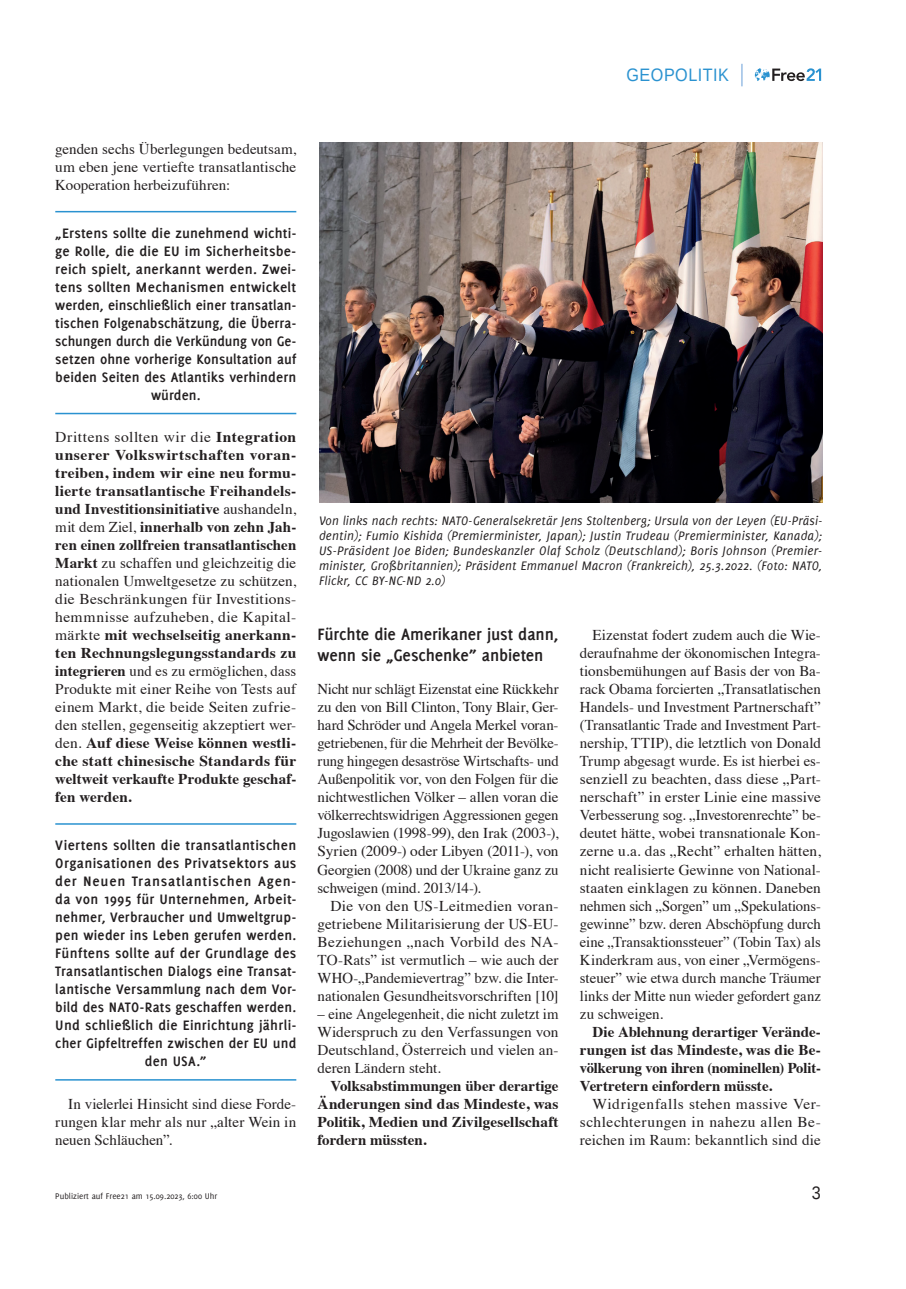
<style>
.page{position:relative;width:906px;height:1289px;background:#fff}
.page>*{position:absolute;margin:0;border:0;box-sizing:border-box;transform-origin:0 0}
.t1{font:700 18px/21px "Delicious";letter-spacing:-.005em;color:#231f20}
.t2{font:18px "Liberation Sans";letter-spacing:.03em;color:#2a92d0;scale:.9 1}
.t3{font:18px "Liberation Sans";color:#231f20;scale:.9 1}
.t4{font:15px/18px "Times";color:#231f20;text-align:justify}
.t5{font:700 15px/18px "Delicious";letter-spacing:.015em;color:#231f20;text-align:center}
.t6{font:700 15px/18px "Times";letter-spacing:.005em;color:#231f20;text-align:justify;scale:1.04 1}
.t7{font:700 15px/18px "Times";letter-spacing:.005em;color:#231f20;text-align:justify}
.t8{font:italic 13.5px/15px "Delicious";letter-spacing:.015em;color:#231f20;text-align:justify}
.t9{font:9px "Delicious";color:#231f20}
.s1{font-weight:400}
</style>
<div class="page">
<svg style="left:755px;top:68px;width:66px;height:13px"></svg>
<svg style="left:741px;top:64px;width:1px;height:22px"></svg>
<hr style="left:55px;top:211px;width:241px;height:1px;background:#2a92d0">
<hr style="left:55px;top:413px;width:241px;height:1px;background:#2a92d0">
<hr style="left:55px;top:823px;width:241px;height:1px;background:#2a92d0">
<hr style="left:55px;top:1079px;width:241px;height:1px;background:#2a92d0">
<img style="left:319px;top:142px;width:503px;height:360px">
<p class="t2" style="left:626px;top:63px;width:115px">GEOPOLITIK</p>
<p class="t4" style="left:55px;top:139px;width:242px">genden sechs Überlegungen bedeutsam, um eben jene vertiefte transatlantische Kooperation herbeizuführen:</p>
<p class="t5" style="left:55px;top:224px;width:242px">„Erstens sollte die zunehmend wichti&shy;ge Rolle, die die EU im Sicherheitsbe&shy;reich spielt, anerkannt werden. Zwei&shy;tens sollten Mechanismen entwickelt werden, einschließlich einer transatlan&shy;tischen Folgenabschätzung, die Überra&shy;schungen durch die Verkündung von Ge&shy;setzen ohne vorherige Konsultation auf beiden Seiten des Atlantiks verhindern würden.</p>
<p class="t6" style="left:55px;top:426px;width:233px"><span class="s1">Drittens sollten wir die</span> Integration unserer Volkswirtschaften voran&shy;treiben, indem wir eine neu formu&shy;lierte transatlantische Freihandels&shy;und Investitionsinitiative <span class="s1">aushandeln, mit dem Ziel,</span> innerhalb von zehn Jah&shy;ren einen zollfreien transatlantischen Markt <span class="s1">zu schaffen und gleichzeitig die nationalen Umweltgesetze zu schützen, die Beschränkungen für Investitions&shy;hemmnisse aufzuheben, die Kapital&shy;märkte</span> mit wechselseitig anerkann&shy;ten Rechnungslegungsstandards zu integrieren <span class="s1">und es zu ermöglichen, dass Produkte mit einer Reihe von Tests auf einem Markt, die beide Seiten zufrie&shy;den stellen, gegenseitig akzeptiert wer&shy;den.</span> Auf diese Weise können westli&shy;che statt chinesische Standards für weltweit verkaufte Produkte geschaf&shy;fen werden.</p>
<p class="t5" style="left:55px;top:836px;width:242px">Viertens sollten die transatlantischen Organisationen des Privatsektors aus der Neuen Transatlantischen Agen&shy;da von 1995 für Unternehmen, Arbeit&shy;nehmer, Verbraucher und Umweltgrup&shy;pen wieder ins Leben gerufen werden.<br>Fünftens sollte auf der Grundlage des Transatlantischen Dialogs eine Transat&shy;lantische Versammlung nach dem Vor&shy;bild des NATO-Rats geschaffen werden.<br>Und schließlich die Einrichtung jährli&shy;cher Gipfeltreffen zwischen der EU und den USA.”</p>
<p class="t4" style="left:55px;top:1093px;width:242px;text-indent:13px">In vielerlei Hinsicht sind diese Forde&shy;rungen klar mehr als nur „alter Wein in neuen Schläuchen”.</p>
<p class="t8" style="left:319px;top:513px;width:505px">Von links nach rechts: NATO-Generalsekretär Jens Stoltenberg; Ursula von der Leyen (EU-Präsi&shy;dentin); Fumio Kishida (Premierminister, Japan); Justin Trudeau (Premierminister, Kanada); US-Präsident Joe Biden; Bundeskanzler Olaf Scholz (Deutschland); Boris Johnson (Premier&shy;minister, Großbritannien); Präsident Emmanuel Macron (Frankreich), 25.3.2022. (Foto: NATO, Flickr, CC BY-NC-ND 2.0)</p>
<p class="t1" style="left:317px;top:623px;width:242px">Fürchte die Amerikaner just dann, wenn sie „Geschenke” anbieten</p>
<p class="t4" style="left:317px;top:679px;width:242px">Nicht nur schlägt Eizenstat eine Rückkehr zu den von Bill Clinton, Tony Blair, Ger&shy;hard Schröder und Angela Merkel voran&shy;getriebenen, für die Mehrheit der Bevölke&shy;rung hingegen desaströse Wirtschafts- und Außenpolitik vor, von den Folgen für die nichtwestlichen Völker – allen voran die völkerrechtswidrigen Aggressionen gegen Jugoslawien (1998-99), den Irak (2003-), Syrien (2009-) oder Libyen (2011-), von Georgien (2008) und der Ukraine ganz zu schweigen (mind. 2013/14-).</p>
<p class="t4" style="left:317px;top:895px;width:242px;text-indent:13px">Die von den US-Leitmedien voran&shy;getriebene Militarisierung der US-EU-Beziehungen „nach Vorbild des NA-TO-Rats” ist vermutlich – wie auch der WHO-„Pandemievertrag” bzw. die Inter&shy;nationalen Gesundheitsvorschriften [10]</p>
<p class="t4" style="left:317px;top:1003px;width:242px">– eine Angelegenheit, die nicht zuletzt im Widerspruch zu den Verfassungen von Deutschland, Österreich und vielen an&shy;deren Ländern steht.</p>
<p class="t7" style="left:317px;top:1074px;width:242px;text-indent:13px">Volksabstimmungen über derartige Änderungen sind das Mindeste, was Politik, Medien und Zivilgesellschaft fordern müssten.</p>
<p class="t4" style="left:580px;top:625px;width:242px;text-indent:13px">Eizenstat fodert zudem auch die Wie&shy;deraufnahme der ökonomischen Integra&shy;tionsbemühungen auf Basis der von Ba&shy;rack Obama forcierten „Transatlatischen Handels- und Investment Partnerschaft” (Transatlantic Trade and Investment Part&shy;nership, TTIP), die letztlich von Donald Trump abgesagt wurde. Es ist hierbei es&shy;senziell zu beachten, dass diese „Part&shy;nerschaft” in erster Linie eine massive Verbesserung sog. „Investorenrechte” be&shy;deutet hätte, wobei transnationale Kon&shy;zerne u.a. das „Recht” erhalten hätten, nicht realisierte Gewinne von National&shy;staaten einklagen zu können. Daneben nehmen sich „Sorgen” um „Spekulations&shy;gewinne” bzw. deren Abschöpfung durch eine „Transaktionssteuer” (Tobin Tax) als Kinderkram aus, von einer „Vermögens&shy;steuer” wie etwa durch manche Träumer links der Mitte nun wieder gefordert ganz zu schweigen.</p>
<p class="t7" style="left:580px;top:1020px;width:242px;text-indent:13px">Die Ablehnung derartiger Verände&shy;rungen ist das Mindeste, was die Be&shy;völkerung von ihren (nominellen) Polit-Vertretern einfordern müsste.</p>
<p class="t4" style="left:580px;top:1093px;width:242px;text-indent:13px">Widrigenfalls stehen massive Ver&shy;schlechterungen in nahezu allen Be&shy;reichen im Raum: bekanntlich sind die</p>
<p class="t9" style="left:55px;top:1190px;width:163px">Publiziert auf Free21 am 15.09.2023, 6:00 Uhr</p>
<p class="t3" style="left:812px;top:1181px;width:12px">3</p>
</div>
